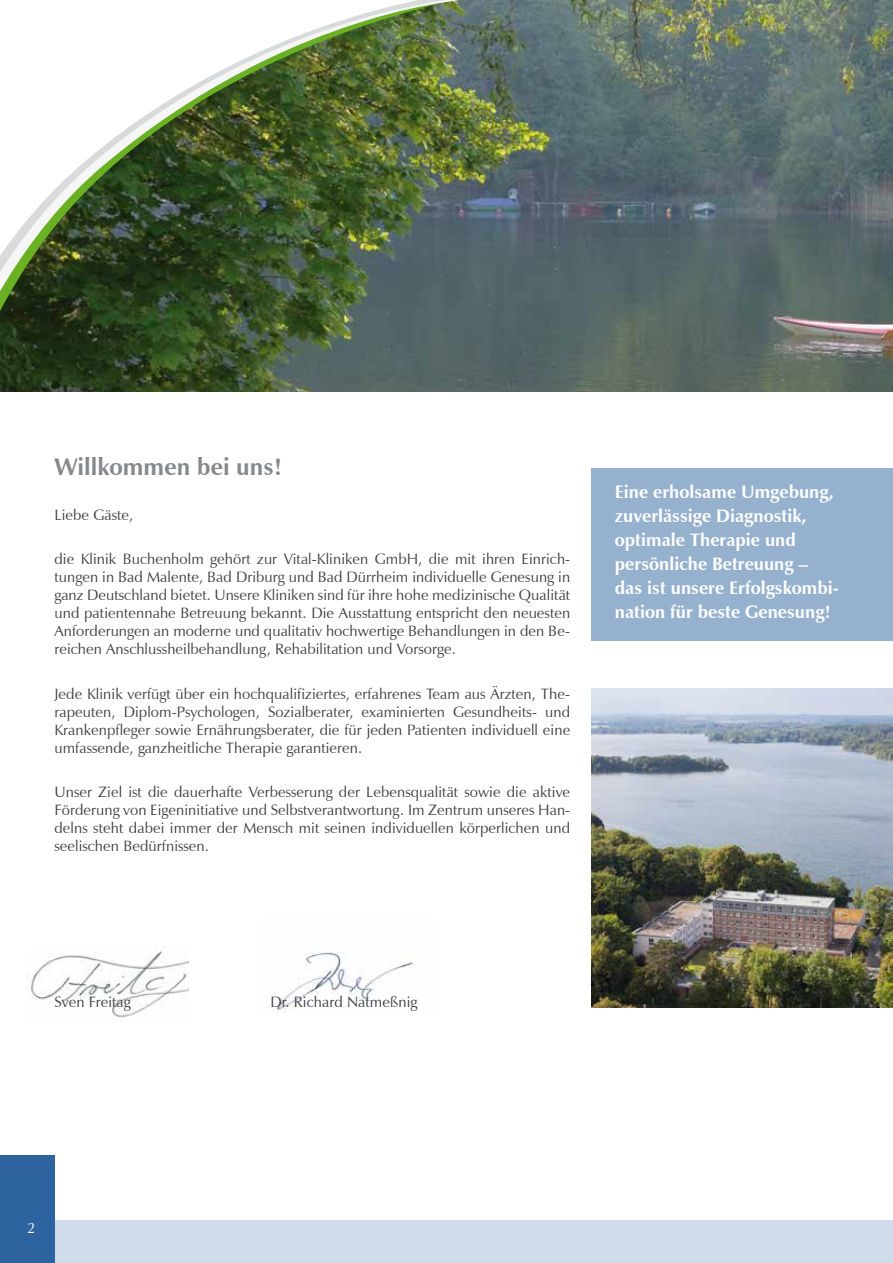
<style>
.page{position:relative;width:893px;height:1263px;background:#fff}
.page>*{position:absolute;margin:0;border:0;box-sizing:border-box;transform-origin:0 0}
.t1{font:700 24px "Zapf Humanist 601 BT";color:#87888a}
.t2{font:700 18px/24px "Zapf Humanist 601 BT";color:#fff}
.t3{font:15px/18px "Zapf Humanist 601 BT";letter-spacing:.005em;color:#3e3d40;text-align:justify}
.t4{font:15px "Zapf Humanist 601 BT";color:#fff}
</style>
<div class="page">
<img style="left:485px;top:0;width:408px;height:391px">
<img style="left:277px;top:952px;width:138px;height:59px">
<svg style="left:478px;top:0;width:7px;height:392px"></svg>
<img style="left:0;top:0;width:478px;height:392px">
<div style="left:591px;top:468px;width:302px;height:173px;background:#96b1ce"></div>
<div style="left:0;top:1220px;width:893px;height:43px;background:#d0dce9"></div>
<div style="left:0;top:1155px;width:54px;height:108px;background:#2d639e"></div>
<img style="left:591px;top:689px;width:302px;height:319px">
<img style="left:27px;top:946px;width:161px;height:72px">
<h1 class="t1" style="left:54px;top:452px;width:229px">Willkommen bei uns!</h1>
<p class="t3" style="left:54px;top:506px;width:80px">Liebe Gäste,</p>
<p class="t3" style="left:54px;top:550px;width:517px">die Klinik Buchenholm gehört zur Vital-Kliniken GmbH, die mit ihren Einrich&shy;tungen in Bad Malente, Bad Driburg und Bad Dürrheim individuelle Genesung in ganz Deutschland bietet. Unsere Kliniken sind für ihre hohe medizinische Qualität und patientennahe Betreuung bekannt. Die Ausstattung entspricht den neuesten Anforderungen an moderne und qualitativ hochwertige Behandlungen in den Be&shy;reichen Anschlussheilbehandlung, Rehabilitation und Vorsorge.</p>
<p class="t3" style="left:54px;top:685px;width:517px">Jede Klinik verfügt über ein hochqualifiziertes, erfahrenes Team aus Ärzten, The&shy;rapeuten, Diplom-Psychologen, Sozialberater, examinierten Gesundheits- und Krankenpfleger sowie Ernährungsberater, die für jeden Patienten individuell eine umfassende, ganzheitliche Therapie garantieren.</p>
<p class="t3" style="left:54px;top:783px;width:517px">Unser Ziel ist die dauerhafte Verbesserung der Lebensqualität sowie die aktive Förderung von Eigeninitiative und Selbstverantwortung. Im Zentrum unseres Han&shy;delns steht dabei immer der Mensch mit seinen individuellen körperlichen und seelischen Bedürfnissen.</p>
<p class="t2" style="left:615px;top:480px;width:226px">Eine erholsame Umgebung, zuverlässige Diagnostik, optimale Therapie und persönliche Betreuung – das ist unsere Erfolgskombi&shy;nation für beste Genesung!</p>
<p class="t3" style="left:54px;top:993px;width:78px">Sven Freitag</p>
<p class="t3" style="left:270px;top:993px;width:148px">Dr. Richard Natmeßnig</p>
<p class="t4" style="left:27px;top:1219px;width:10px">2</p>
</div>
